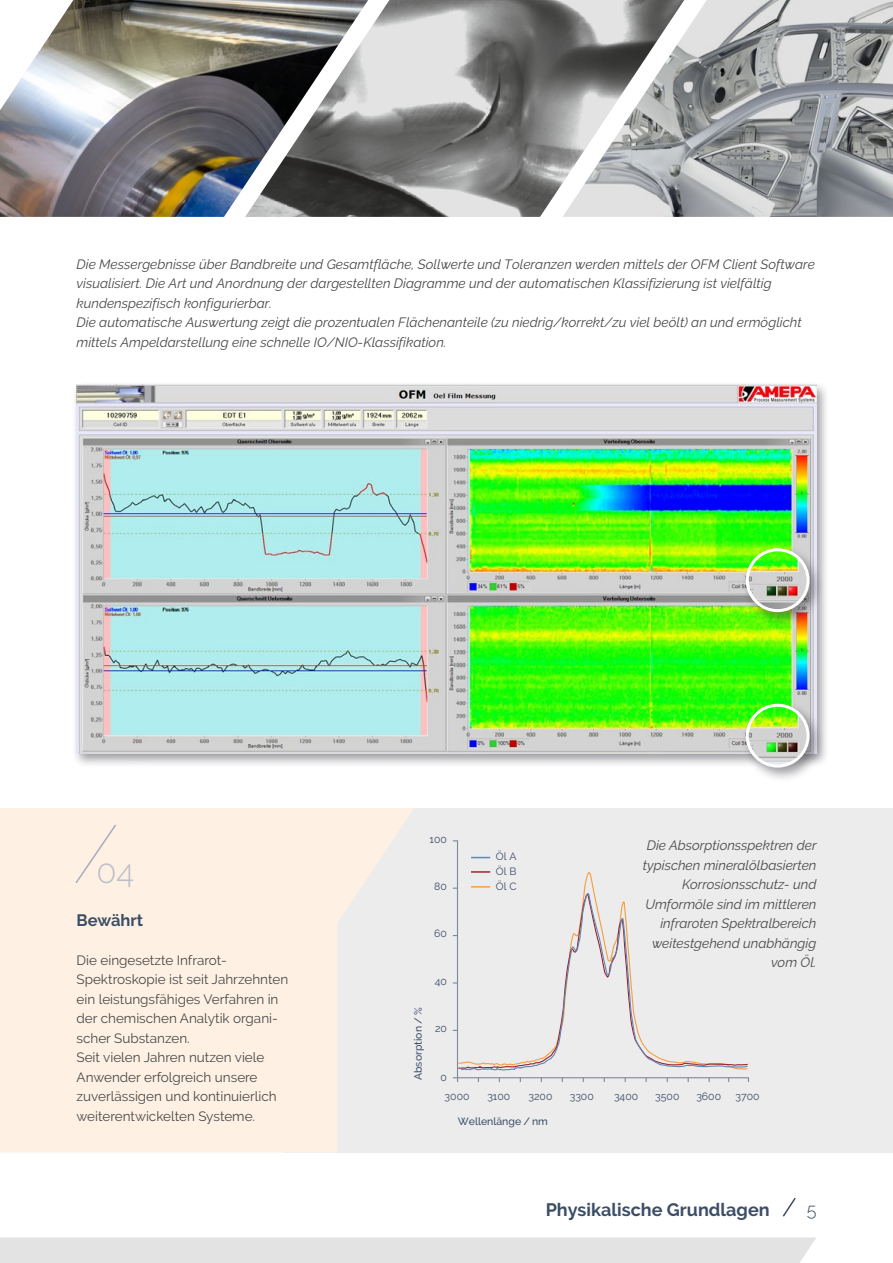
<style>
.page{position:relative;width:893px;height:1263px;background:#fff}
.page>*{position:absolute;margin:0;border:0;box-sizing:border-box;transform-origin:0 0}
.t1{font:300 33px "Raleway";color:#bcbeca}
.t2{font:700 18px "Raleway";color:#3c4d66}
.t3{font:300 18px "Raleway";color:#3c4d66}
.t4{font:700 16.5px "Raleway";color:#3c4d66}
.t5{font:italic 13.5px/19.5px "Raleway";color:#494948}
.t6{font:13.5px/19.5px "Raleway";color:#494948}
.t7{font:10.5px/14.4px "Raleway";color:#3c4d66}
.t8{font:500 10.5px "Raleway";color:#3c4d66}
</style>
<div class="page">
<img style="left:684px;top:0;width:209px;height:217px">
<div style="left:72px;top:381px;width:758px;height:387px;background:#393740;opacity:.5"></div>
<img style="left:77px;top:385px;width:739px;height:368px">
<div style="left:283px;top:808px;width:610px;height:344px;background:#ececed"></div>
<svg style="left:0;top:808px;width:413px;height:344px;fill:#fef1e4"></svg>
<img style="left:368px;top:0;width:316px;height:217px">
<div style="left:0;top:1237px;width:816px;height:26px;background:#e3e3e3"></div>
<div style="left:74px;top:823px;width:44px;height:62px;background:#fef1e4"></div>
<svg style="left:782px;top:1197px;width:14px;height:20px"></svg>
<svg style="left:456px;top:840px;width:293px;height:239px"></svg>
<svg style="left:457px;top:871px;width:292px;height:22px"></svg>
<svg style="left:460px;top:891px;width:289px;height:180px"></svg>
<img style="left:0;top:0;width:368px;height:217px">
<div style="left:741px;top:700px;width:83px;height:83px;background:#393740;opacity:.5"></div>
<img style="left:747px;top:705px;width:61px;height:61px;border-radius:30px">
<div style="left:746px;top:704px;width:64px;height:64px;border:3px solid #fff;border-radius:50%"></div>
<div style="left:741px;top:545px;width:83px;height:83px;background:#393740;opacity:.5"></div>
<img style="left:747px;top:550px;width:61px;height:61px;border-radius:30px">
<div style="left:746px;top:548px;width:64px;height:64px;border:3px solid #fff;border-radius:50%"></div>
<p class="t5" style="left:77px;top:254px;width:740px">Die Messergebnisse über Bandbreite und Gesamtfläche, Sollwerte und Toleranzen werden mittels der OFM Client Software visualisiert. Die Art und Anordnung der dargestellten Diagramme und der automatischen Klassifizierung ist vielfältig kundenspezifisch konfigurierbar.<br>Die automatische Auswertung zeigt die prozentualen Flächenanteile (zu niedrig/korrekt/zu viel beölt) an und ermöglicht mittels Ampeldarstellung eine schnelle IO/NIO-Klassifikation.</p>
<h1 class="t1" style="left:96px;top:852px;width:39px">04</h1>
<p class="t4" style="left:77px;top:910px;width:68px">Bewährt</p>
<p class="t6" style="left:77px;top:950px;width:213px">Die eingesetzte Infrarot-<br>Spektroskopie ist seit Jahrzehnten ein leistungsfähiges Verfahren in der chemischen Analytik organi&shy;scher Substanzen.<br>Seit vielen Jahren nutzen viele<br>Anwender erfolgreich unsere zuverlässigen und kontinuierlich weiterentwickelten Systeme.</p>
<p class="t7" style="left:430px;top:832px;width:19px">100</p>
<p class="t7" style="left:434px;top:879px;width:14px">80</p>
<p class="t7" style="left:434px;top:926px;width:14px">60</p>
<p class="t8" style="left:412px;top:1080px;width:74px;rotate:-90deg">Absorption / %</p>
<p class="t7" style="left:435px;top:974px;width:14px">40</p>
<p class="t7" style="left:435px;top:1021px;width:13px">20</p>
<p class="t7" style="left:440px;top:1069px;width:8px">0</p>
<p class="t7" style="left:496px;top:849px;width:22px">Öl A<br>Öl B</p>
<p class="t7" style="left:496px;top:878px;width:22px">Öl C</p>
<p class="t5" style="left:643px;top:836px;width:175px;text-align:right">Die Absorptionsspektren der typischen mineralölbasierten<br>Korrosionsschutz- und<br>Umformöle sind im mittleren infraroten Spektralbereich weitestgehend unabhängig vom Öl.</p>
<p class="t7" style="left:445px;top:1089px;width:26px">3000</p>
<p class="t7" style="left:487px;top:1089px;width:24px">3100</p>
<p class="t7" style="left:529px;top:1089px;width:25px">3200</p>
<p class="t7" style="left:570px;top:1089px;width:26px">3300</p>
<p class="t7" style="left:614px;top:1089px;width:26px">3400</p>
<p class="t7" style="left:655px;top:1089px;width:26px">3500</p>
<p class="t8" style="left:458px;top:1115px;width:92px">Wellenlänge / nm</p>
<p class="t7" style="left:696px;top:1089px;width:26px">3600</p>
<p class="t7" style="left:736px;top:1089px;width:26px">3700</p>
<h2 class="t2" style="left:546px;top:1199px;width:225px">Physikalische Grundlagen</h2>
<h2 class="t3" style="left:807px;top:1199px;width:11px">5</h2>
</div>
